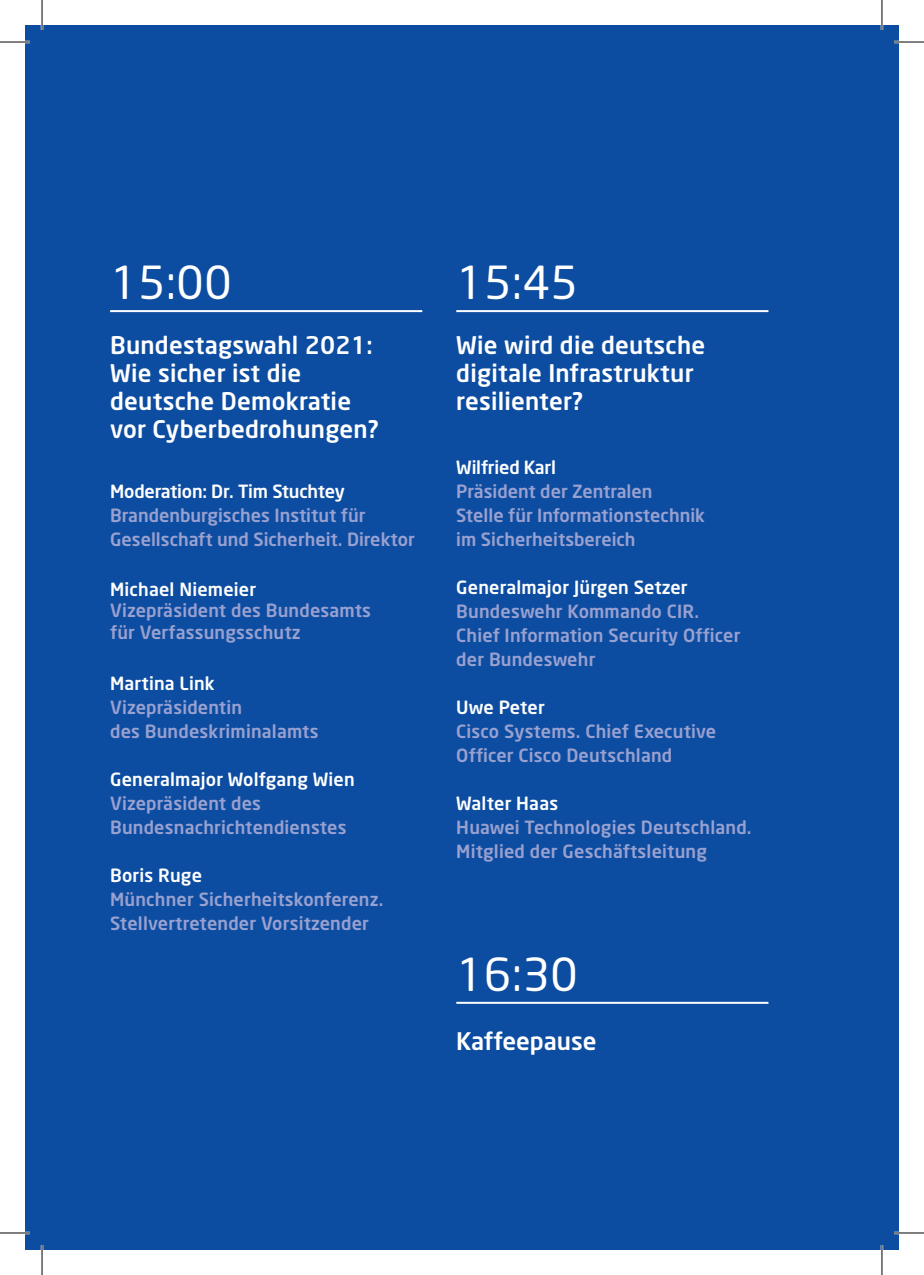
<style>
.page{position:relative;width:924px;height:1275px;background:#fff}
.page>*{position:absolute;margin:0;border:0;box-sizing:border-box;transform-origin:0 0}
.t1{font:45px "Neo Sans";letter-spacing:.015em;color:#fff}
.t2{font:500 24px/28px "Neo Sans";letter-spacing:.01em;color:#fff}
.t3{font:500 18px/24px "Neo Sans";letter-spacing:.01em;color:#99a1d0}
.t4{font:500 18px "Neo Sans";letter-spacing:.01em;color:#fff}
.t5{font:500 18px "Neo Sans";letter-spacing:-.01em;color:#fff}
</style>
<div class="page">
<div style="left:25px;top:25px;width:873px;height:1225px;background:#0d4da1"></div>
<hr style="left:110px;top:310px;width:312px;height:2px;background:#fff">
<hr style="left:456px;top:310px;width:312px;height:2px;background:#fff">
<hr style="left:456px;top:1001px;width:312px;height:2px;background:#fff">
<hr style="left:0;top:41px;width:30px;height:2px;background:#fff">
<hr style="left:893px;top:41px;width:30px;height:2px;background:#fff">
<hr style="left:0;top:1231px;width:30px;height:3px;background:#fff">
<hr style="left:893px;top:1231px;width:30px;height:3px;background:#fff">
<hr style="left:41px;top:0;width:2px;height:30px;background:#fff">
<hr style="left:41px;top:1245px;width:2px;height:30px;background:#fff">
<hr style="left:880px;top:0;width:2px;height:30px;background:#fff">
<hr style="left:880px;top:1245px;width:2px;height:30px;background:#fff">
<hr style="left:0;top:42px;width:30px;height:1px;background:#000">
<hr style="left:893px;top:42px;width:30px;height:1px;background:#000">
<hr style="left:0;top:1232px;width:30px;height:1px;background:#000">
<hr style="left:893px;top:1232px;width:30px;height:1px;background:#000">
<hr style="left:42px;top:0;width:1px;height:30px;background:#000">
<hr style="left:42px;top:1245px;width:1px;height:30px;background:#000">
<hr style="left:881px;top:0;width:1px;height:30px;background:#000">
<hr style="left:881px;top:1245px;width:1px;height:30px;background:#000">
<h1 class="t1" style="left:110px;top:255px;width:123px">15:00</h1>
<h2 class="t2" style="left:110px;top:330px;width:270px">Bundestagswahl 2021:<br>Wie sicher ist die deutsche Demokratie vor Cyberbedrohungen?</h2>
<p class="t5" style="left:110px;top:480px;width:236px">Moderation: Dr. Tim Stuchtey</p>
<p class="t3" style="left:110px;top:503px;width:306px">Brandenburgisches Institut für<br>Gesellschaft und Sicherheit. Direktor</p>
<p class="t4" style="left:110px;top:578px;width:147px">Michael Niemeier</p>
<p class="t3" style="left:110px;top:599px;width:262px;line-height:21.6px">Vizepräsident des Bundesamts für Verfassungsschutz</p>
<p class="t4" style="left:110px;top:672px;width:106px">Martina Link</p>
<p class="t3" style="left:110px;top:695px;width:210px">Vizepräsidentin<br>des Bundeskriminalamts</p>
<p class="t4" style="left:110px;top:768px;width:246px">Generalmajor Wolfgang Wien</p>
<p class="t3" style="left:110px;top:791px;width:238px">Vizepräsident des<br>Bundesnachrichtendienstes</p>
<p class="t4" style="left:110px;top:864px;width:93px">Boris Ruge</p>
<p class="t3" style="left:110px;top:887px;width:275px">Münchner Sicherheitskonferenz.<br>Stellvertretender Vorsitzender</p>
<h1 class="t1" style="left:456px;top:255px;width:123px">15:45</h1>
<h2 class="t2" style="left:456px;top:330px;width:250px">Wie wird die deutsche digitale Infrastruktur resilienter?</h2>
<p class="t5" style="left:456px;top:456px;width:101px">Wilfried Karl</p>
<p class="t3" style="left:456px;top:479px;width:250px">Präsident der Zentralen<br>Stelle für Informationstechnik im Sicherheitsbereich</p>
<p class="t4" style="left:456px;top:576px;width:233px">Generalmajor Jürgen Setzer</p>
<p class="t3" style="left:456px;top:599px;width:285px">Bundeswehr Kommando CIR.<br>Chief Information Security Officer der Bundeswehr</p>
<p class="t4" style="left:456px;top:696px;width:90px">Uwe Peter</p>
<p class="t3" style="left:456px;top:719px;width:261px">Cisco Systems. Chief Executive<br>Officer Cisco Deutschland</p>
<p class="t4" style="left:456px;top:792px;width:103px">Walter Haas</p>
<p class="t3" style="left:456px;top:815px;width:296px">Huawei Technologies Deutschland.<br>Mitglied der Geschäftsleitung</p>
<h1 class="t1" style="left:456px;top:947px;width:123px">16:30</h1>
<h2 class="t2" style="left:456px;top:1027px;width:142px">Kaffeepause</h2>
</div>
